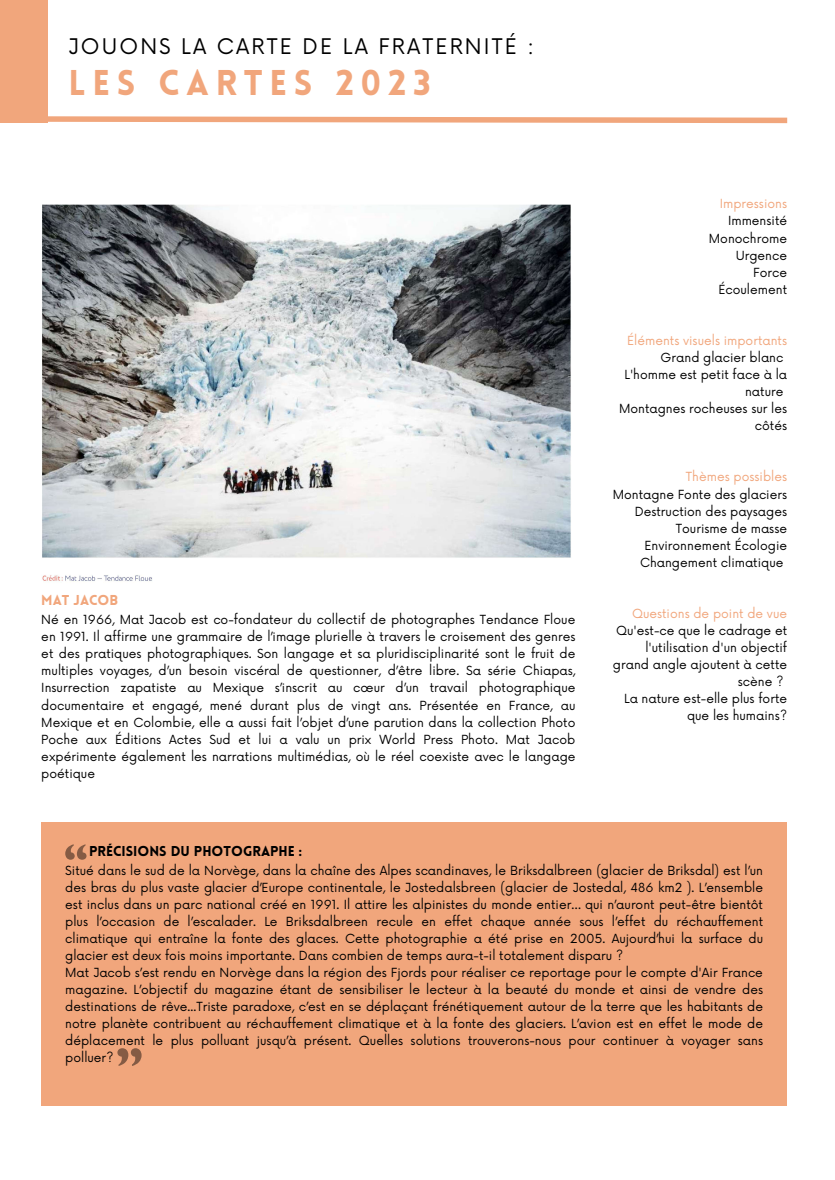
<style>
.page{position:relative;width:835px;height:1180px;background:#fff}
.page>*{position:absolute;margin:0;border:0;box-sizing:border-box;transform-origin:0 0}
.t1{font:900 35px "Lovelo";letter-spacing:.19em;color:#f1a67c}
.t2{font:21px "Now";letter-spacing:.1em;color:#000}
.t3{font:900 14px "Lovelo";color:#000}
.t4{font:900 14px "Lovelo";color:#f1a67c}
.t5{font:12.25px/17px "Now";color:#000;text-align:right}
.t6{font:12.25px "Now";color:#f1a67c}
</style>
<div class="page">
<img style="left:42px;top:204px;width:529px;height:378px">
<div style="left:0;top:0;width:48px;height:123px;background:#f1a67c"></div>
<svg style="left:48px;top:116px;width:740px;height:8px"></svg>
<div style="left:41px;top:821px;width:746px;height:284px;background:#f1a67c"></div>
<svg style="left:65px;top:844px;width:21px;height:16px"></svg>
<svg style="left:117px;top:1048px;width:24px;height:18px"></svg>
<h2 class="t2" style="left:68px;top:35px;width:467px">JOUONS LA CARTE DE LA FRATERNITÉ :</h2>
<h1 class="t1" style="left:68px;top:69px;width:363px">LES CARTES 2023</h1>
<p class="t4" style="left:41px;top:595px;width:78px">MAT JACOB</p>
<p class="t5" style="left:41px;top:612px;width:535px;text-align:justify">Né en 1966, Mat Jacob est co-fondateur du collectif de photographes Tendance Floue en 1991. Il affirme une grammaire de l’image plurielle à travers le croisement des genres et des pratiques photographiques. Son langage et sa pluridisciplinarité sont le fruit de multiples voyages, d’un besoin viscéral de questionner, d’être libre. Sa série Chiapas, Insurrection zapatiste au Mexique s’inscrit au cœur d’un travail photographique documentaire et engagé, mené durant plus de vingt ans. Présentée en France, au Mexique et en Colombie, elle a aussi fait l’objet d’une parution dans la collection Photo Poche aux Éditions Actes Sud et lui a valu un prix World Press Photo. Mat Jacob expérimente également les narrations multimédias, où le réel coexiste avec le langage poétique</p>
<p class="t6" style="left:719px;top:197px;width:69px">Impressions</p>
<p class="t5" style="left:708px;top:213px;width:80px">Immensité<br>Monochrome<br>Urgence<br>Force<br>Écoulement</p>
<p class="t6" style="left:627px;top:334px;width:161px">Éléments visuels importants</p>
<p class="t5" style="left:660px;top:350px;width:124px">Grand glacier blanc</p>
<p class="t5" style="left:624px;top:367px;width:164px">L'homme est petit face à la</p>
<p class="t5" style="left:745px;top:384px;width:40px">nature</p>
<p class="t5" style="left:619px;top:401px;width:169px">Montagnes rocheuses sur les</p>
<p class="t5" style="left:754px;top:418px;width:34px">côtés</p>
<p class="t6" style="left:685px;top:470px;width:103px">Thèmes possibles</p>
<p class="t5" style="left:612px;top:486px;width:176px">Montagne Fonte des glaciers</p>
<p class="t5" style="left:634px;top:503px;width:154px">Destruction des paysages</p>
<p class="t5" style="left:675px;top:520px;width:113px">Tourisme de masse</p>
<p class="t5" style="left:644px;top:537px;width:144px">Environnement Écologie</p>
<p class="t5" style="left:640px;top:554px;width:145px">Changement climatique</p>
<p class="t6" style="left:632px;top:607px;width:156px">Questions de point de vue</p>
<p class="t5" style="left:616px;top:623px;width:172px">Qu'est-ce que le cadrage et</p>
<p class="t5" style="left:645px;top:640px;width:143px">l'utilisation d'un objectif</p>
<p class="t5" style="left:612px;top:657px;width:176px">grand angle ajoutent à cette</p>
<p class="t5" style="left:737px;top:674px;width:47px">scène ?</p>
<p class="t5" style="left:624px;top:691px;width:164px">La nature est-elle plus forte</p>
<p class="t5" style="left:687px;top:708px;width:102px">que les humains?</p>
<p class="t3" style="left:89px;top:845px;width:214px">PRÉCISIONS DU PHOTOGRAPHE :</p>
<p class="t5" style="left:65px;top:862px;width:699px;text-align:left">Situé dans le sud de la Norvège, dans la chaîne des Alpes scandinaves, le Briksdalbreen (glacier de Briksdal) est l’un des bras du plus vaste glacier d’Europe continentale, le Jostedalsbreen (glacier de Jostedal, 486 km2 ). L’ensemble est inclus dans un parc national créé en 1991. Il attire les alpinistes du monde entier… qui n’auront peut-être bientôt plus l’occasion de l’escalader. Le Briksdalbreen recule en effet chaque année sous l’effet du réchauffement climatique qui entraîne la fonte des glaces. Cette photographie a été prise en 2005. Aujourd’hui la surface du glacier est deux fois moins importante. Dans combien de temps aura-t-il totalement disparu ?<br>Mat Jacob s’est rendu en Norvège dans la région des Fjords pour réaliser ce reportage pour le compte d'Air France magazine. L’objectif du magazine étant de sensibiliser le lecteur à la beauté du monde et ainsi de vendre des destinations de rêve...Triste paradoxe, c’est en se déplaçant frénétiquement autour de la terre que les habitants de notre planète contribuent au réchauffement climatique et à la fonte des glaciers. L’avion est en effet le mode de déplacement le plus polluant jusqu’à présent. Quelles solutions trouverons-nous pour continuer à voyager sans polluer?</p>
</div>
